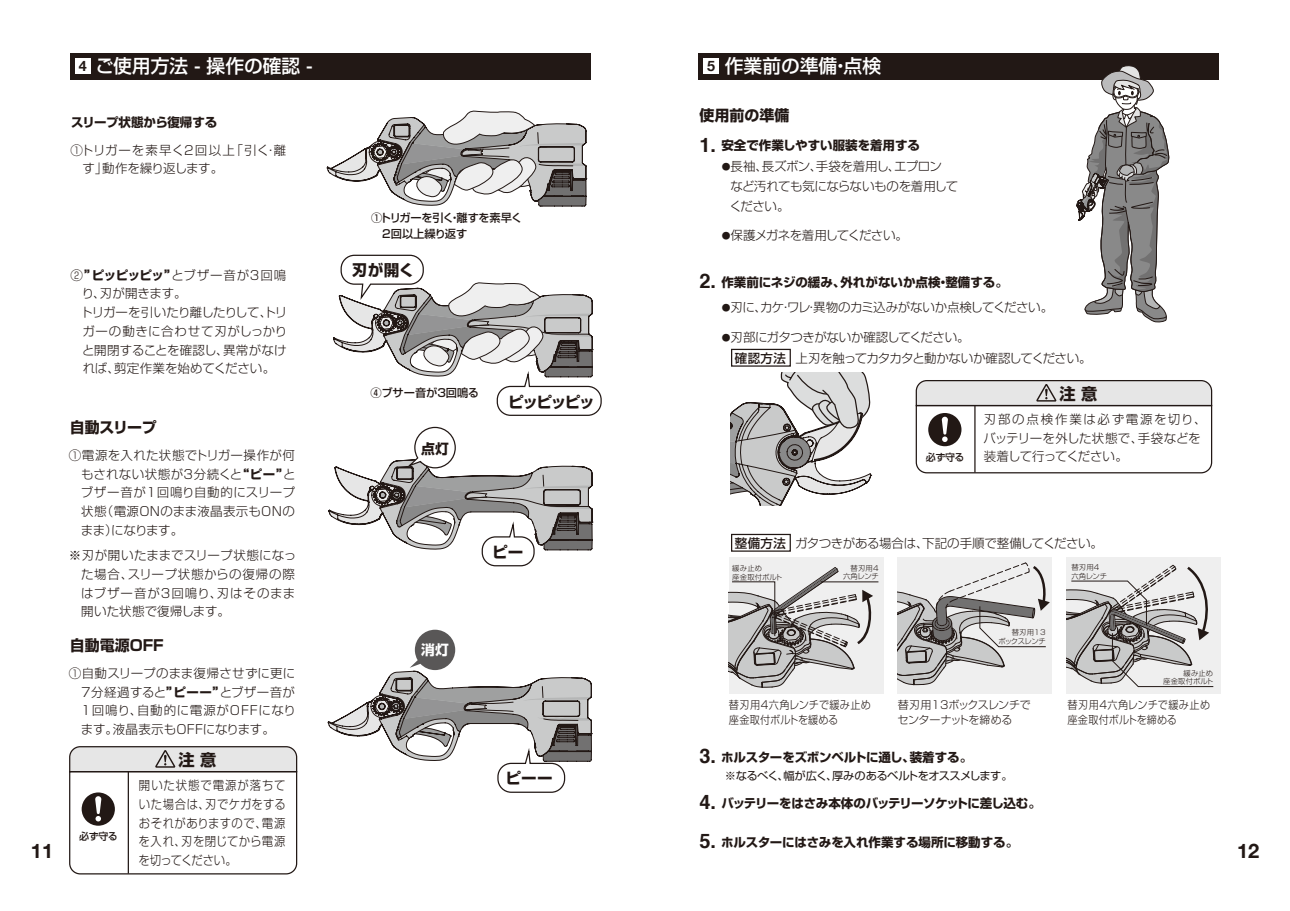
<style>
.page{position:relative;width:1290px;height:911px;background:#fff}
.page>*{position:absolute;margin:0;border:0;box-sizing:border-box;transform-origin:0 0}
.t1{font:700 20px "Helvetica Neue";color:#221815}
.t2{font:500 18.75px "Shin Go Pro";color:#fff}
.t3{font:700 16.25px "Shin Go Pro";color:#221815}
.t4{font:700 15.62px "Shin Go Pro";letter-spacing:-.04em;color:#221815}
.t5{font:700 15px "Shin Go Pro";color:#221815}
.t6{font:700 13.75px "Shin Go Pro";color:#fff}
.t7{font:700 13.75px "Shin Go Pro";color:#221815}
.t8{font:300 12.5px/18.8px "Shin Go Pro";letter-spacing:-.005em;color:#221815;text-align:justify}
.t9{font:300 12.5px/20px "Shin Go Pro";letter-spacing:-.035em;color:#221815}
.t10{font:700 12.5px "Shin Go Pro";letter-spacing:-.005em;color:#221815}
.t11{font:300 12.5px/18.8px "Shin Go Pro";letter-spacing:-.005em;color:#221815;text-align:justify;scale:.91 1}
.t12{font:300 12.5px/18.8px "Shin Go Pro";letter-spacing:.025em;color:#221815}
.t13{font:700 12.5px "Shin Go Pro";letter-spacing:-.035em;color:#221815}
.t14{font:300 12.5px "Shin Go Pro";letter-spacing:-.065em;color:#221815}
.t15{font:300 12.5px "Shin Go Pro";letter-spacing:-.06em;color:#221815}
.t16{font:300 12.5px "Shin Go Pro";letter-spacing:.065em;color:#221815}
.t17{font:300 12.5px "Shin Go Pro";letter-spacing:-.055em;color:#221815}
.t18{font:300 12.5px "Shin Go Pro";letter-spacing:.05em;color:#221815}
.t19{font:500 11.25px/16.2px "Shin Go Pro";letter-spacing:-.02em;color:#221815}
.t20{font:11.25px "Shin Go Pro";letter-spacing:-.055em;color:#221815}
.t21{font:300 11px/15px "Shin Go Pro";letter-spacing:.01em;color:#221815;scale:.92 1}
.t22{font:300 11px/15px "Shin Go Pro";letter-spacing:-.03em;color:#221815}
.t23{font:500 10px "Shin Go Pro";letter-spacing:-.02em;color:#221815}
.t24{font:300 7.38px/8.8px "Shin Go Pro";letter-spacing:.025em;color:#221815}
.t25{font:300 7.38px/8.8px "Shin Go Pro";letter-spacing:-.045em;color:#221815;text-align:right}
.s1{font-family:"Helvetica Neue";font-weight:700;font-size:14.38px;color:#221815}
.s2{font-weight:700}
.s3{font-family:"Helvetica";font-size:20px}
.s4{font-size:8.75px}
.s5{font-weight:500}
</style>
<div class="page">
<div style="left:729px;top:557px;width:154px;height:136px;background:#efefef"></div>
<div style="left:698px;top:53px;width:520px;height:26px;background:#221815"></div>
<div style="left:704px;top:58px;width:15px;height:16px;background:#fff"></div>
<div style="left:70px;top:53px;width:520px;height:26px;background:#221815"></div>
<div style="left:75px;top:58px;width:16px;height:16px;background:#fff"></div>
<svg style="left:69px;top:746px;width:229px;height:129px"></svg>
<svg style="left:328px;top:426px;width:265px;height:141px"></svg>
<svg style="left:1076px;top:65px;width:93px;height:258px"></svg>
<svg style="left:327px;top:629px;width:265px;height:164px"></svg>
<div style="left:898px;top:557px;width:154px;height:136px;background:#efefef"></div>
<div style="left:1066px;top:557px;width:154px;height:136px;background:#efefef"></div>
<svg style="left:326px;top:111px;width:261px;height:96px"></svg>
<svg style="left:333px;top:254px;width:269px;height:162px"></svg>
<svg style="left:730px;top:372px;width:142px;height:133px"></svg>
<svg style="left:729px;top:567px;width:144px;height:121px"></svg>
<hr style="left:821px;top:581px;width:57px;height:1px;background:#221815">
<svg style="left:898px;top:562px;width:152px;height:124px"></svg>
<svg style="left:1066px;top:564px;width:147px;height:124px"></svg>
<svg style="left:915px;top:380px;width:298px;height:94px"></svg>
<div style="left:731px;top:349px;width:60px;height:18px;border:1px solid #221815"></div>
<div style="left:731px;top:534px;width:60px;height:18px;border:1px solid #221815"></div>
<h2 class="t2" style="left:79px;top:51px;width:235px"><span class="s1">4</span> ご使用方法 - 操作の確認 -</h2>
<h2 class="t2" style="left:707px;top:51px;width:176px"><span class="s1">5</span> 作業前の準備・点検</h2>
<p class="t10" style="left:71px;top:112px;width:148px">スリープ状態から復帰する</p>
<p class="t8" style="left:83px;top:139px;width:205px;text-indent:-12px">①トリガーを素早く2回以上「引く・離す」動作を繰り返します。</p>
<p class="t16" style="left:70px;top:264px;width:217px">②<span class="s2">”ピッピッピッ”</span>とブザー音が3回鳴</p>
<p class="t8" style="left:82px;top:283px;width:106px">り、刃が開きます。</p>
<p class="t15" style="left:70px;top:302px;width:219px">　トリガーを引いたり離したりして、トリ</p>
<p class="t18" style="left:82px;top:321px;width:207px">ガーの動きに合わせて刃がしっかり</p>
<p class="t8" style="left:82px;top:339px;width:206px">と開閉することを確認し、異常がなけ</p>
<p class="t8" style="left:83px;top:358px;width:194px">れば、剪定作業を始めてください。</p>
<p class="t5" style="left:70px;top:415px;width:89px">自動スリープ</p>
<p class="t8" style="left:81px;top:444px;width:217px;text-indent:-12px">①電源を入れた状態でトリガー操作が何もされない状態が3分続くと<span class="s2">“ピー”</span>とブザー音が1回鳴り自動的にスリープ状態（電源ONのまま液晶表示もONのまま）になります。</p>
<p class="t8" style="left:81px;top:544px;width:217px;text-indent:-12px">※刃が開いたままでスリープ状態になった場合、スリープ状態からの復帰の際はブザー音が3回鳴り、刃はそのまま開いた状態で復帰します。</p>
<p class="t5" style="left:70px;top:633px;width:95px">自動電源OFF</p>
<p class="t8" style="left:81px;top:662px;width:217px;text-indent:-12px">①自動スリープのまま復帰させずに更に7分経過すると<span class="s2">”ピーー”</span>とブザー音が1回鳴り、自動的に電源がOFFになります。液晶表示もOFFになります。</p>
<p class="t19" style="left:371px;top:208px;width:153px">①トリガーを引く・離すを素早く　2回以上繰り返す</p>
<p class="t4" style="left:352px;top:257px;width:64px">刃が開く</p>
<p class="t19" style="left:371px;top:383px;width:110px">④ブサー音が3回鳴る</p>
<p class="t7" style="left:421px;top:438px;width:29px">点灯</p>
<p class="t4" style="left:508px;top:389px;width:88px">ピッピッピッ</p>
<p class="t6" style="left:421px;top:639px;width:29px">消灯</p>
<p class="t4" style="left:492px;top:539px;width:33px">ピー</p>
<p class="t5" style="left:699px;top:104px;width:91px">使用前の準備</p>
<p class="t10" style="left:699px;top:136px;width:222px"><span class="s3">1.</span> 安全で作業しやすい服装を着用する</p>
<p class="t9" style="left:729px;top:155px;width:230px;text-indent:-8px"><span class="s4">●</span>長袖、長ズボン、手袋を着用し、エプロン<br>など汚れても気にならないものを着用してください。</p>
<p class="t17" style="left:722px;top:225px;width:188px"><span class="s4">●</span>保護メガネを着用してください。</p>
<p class="t10" style="left:699px;top:272px;width:310px"><span class="s3">2.</span> 作業前にネジの緩み、外れがないか点検・整備する。</p>
<p class="t9" style="left:722px;top:295px;width:333px"><span class="s4">●</span>刃に、カケ・ワレ・異物のカミ込みがないか点検してください。</p>
<p class="t9" style="left:722px;top:325px;width:249px"><span class="s4">●</span>刃部にガタつきがないか確認してください。</p>
<p class="t14" style="left:735px;top:347px;width:358px"><span class="s5">確認方法</span> 上刃を触ってカタカタと動かないか確認してください。</p>
<p class="t23" style="left:926px;top:449px;width:40px">必ず守る</p>
<h3 class="t3" style="left:1059px;top:380px;width:39px">注 意</h3>
<p class="t12" style="left:983px;top:408px;width:224px">刃部の点検作業は必ず電源を切り、バッテリーを外した状態で、手袋などを装着して行ってください。</p>
<p class="t9" style="left:735px;top:531px;width:370px"><span class="s5">整備方法</span> ガタつきがある場合は、下記の手順で整備してください。</p>
<p class="t24" style="left:732px;top:563px;width:52px">緩み止め<br>座金取付ボルト</p>
<p class="t24" style="left:843px;top:562px;width:37px;text-align:right">替刃用4六角レンチ</p>
<p class="t25" style="left:998px;top:627px;width:49px">替刃用13<br>ボックスレンチ</p>
<p class="t24" style="left:1071px;top:561px;width:37px">替刃用4六角レンチ</p>
<p class="t24" style="left:1163px;top:667px;width:52px;text-align:right">緩み止め<br>座金取付ボルト</p>
<p class="t21" style="left:729px;top:695px;width:156px">替刃用4六角レンチで緩み止め座金取付ボルトを緩める</p>
<p class="t22" style="left:897px;top:695px;width:135px">替刃用13ボックスレンチでセンターナットを締める</p>
<p class="t21" style="left:1067px;top:695px;width:156px">替刃用4六角レンチで緩み止め座金取付ボルトを締める</p>
<p class="t10" style="left:699px;top:747px;width:274px"><span class="s3">3.</span> ホルスターをズボンベルトに通し、装着する。</p>
<p class="t20" style="left:725px;top:766px;width:289px">※なるべく、幅が広く、厚みのあるベルトをオススメします。</p>
<p class="t13" style="left:699px;top:793px;width:343px"><span class="s3">4.</span> バッテリーをはさみ本体のバッテリーソケットに差し込む。</p>
<p class="t10" style="left:699px;top:832px;width:320px"><span class="s3">5.</span> ホルスターにはさみを入れ作業する場所に移動する。</p>
<h3 class="t3" style="left:178px;top:746px;width:39px">注 意</h3>
<p class="t4" style="left:505px;top:766px;width:49px">ピーー</p>
<p class="t11" style="left:139px;top:774px;width:163px">開いた状態で電源が落ちていた場合は、刃でケガをするおそれがありますので、電源を入れ、刃を閉じてから電源を切ってください。</p>
<p class="t23" style="left:79px;top:828px;width:40px">必ず守る</p>
<h1 class="t1" style="left:31px;top:835px;width:24px">11</h1>
<h1 class="t1" style="left:1237px;top:835px;width:24px">12</h1>
</div>
